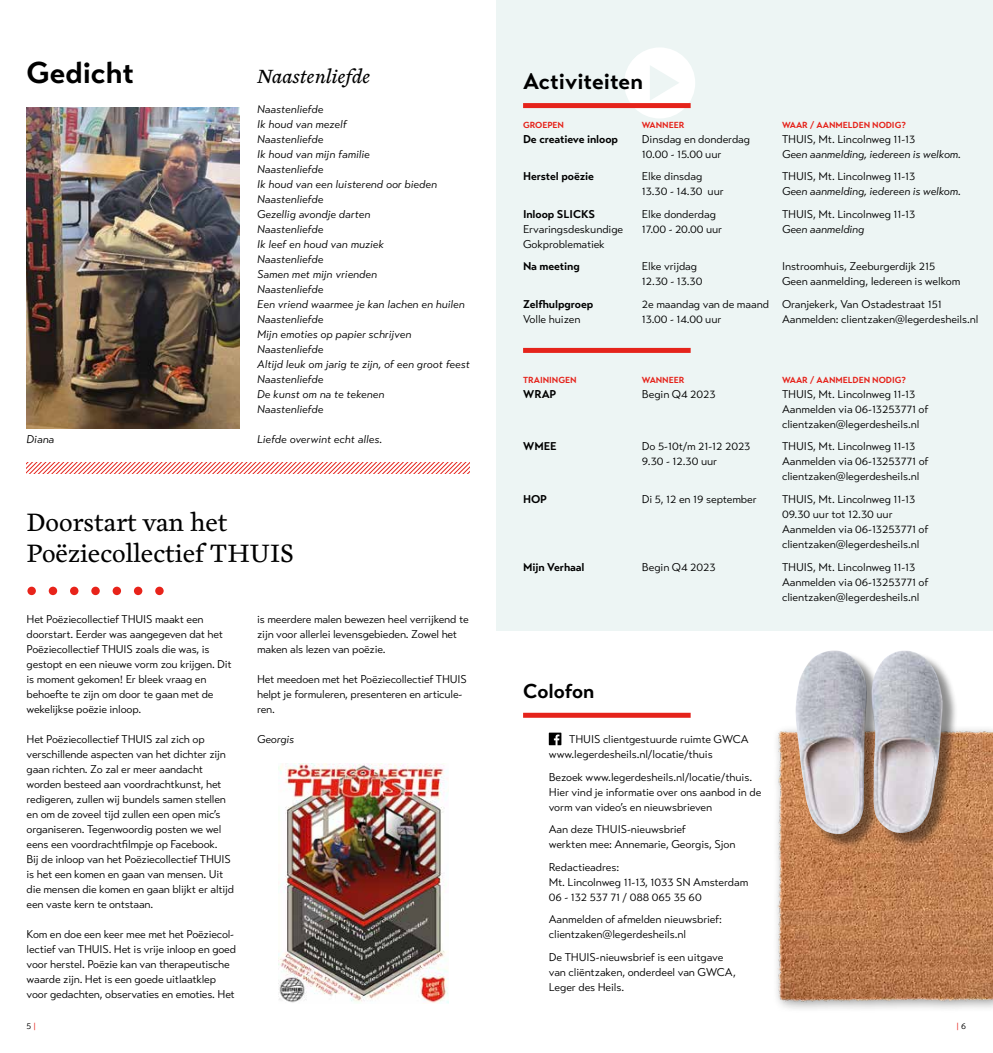
<style>
.page{position:relative;width:993px;height:1053px;background:#fff}
.page>*{position:absolute;margin:0;border:0;box-sizing:border-box;transform-origin:0 0}
.t1{font:700 30px "Transat Text";color:#000}
.t2{font:26.25px/31.5px "Cardea OTCE";color:#000}
.t3{font:700 22.5px "Transat Text";color:#000}
.t4{font:italic 20px "Cardea OTCE";color:#000}
.t5{font:700 20px "Transat Text";letter-spacing:-.005em;color:#000}
.t6{font:11.25px/15px "Transat Text Standard";letter-spacing:-.015em;color:#000}
.t7{font:italic 11.25px/15px "Transat Text Standard";color:#000}
.t8{font:700 11.25px "Transat Text";letter-spacing:-.01em;color:#000}
.t9{font:700 8.75px "Transat Text";letter-spacing:-.005em;color:#e5231b}
.t10{font:8.75px "Transat Text Standard";color:#e5231b}
.t11{font:8.75px "Transat Text Standard";color:#000}
.s1{color:#e5231b}
.s2{color:#000}
</style>
<div class="page">
<img style="left:776px;top:729px;width:216px;height:280px">
<div style="left:797px;top:652px;width:160px;height:197px;background:#000;opacity:.45"></div>
<img style="left:794px;top:650px;width:148px;height:184px">
<div style="left:523px;top:712px;width:167px;height:5px;background:#e5231b"></div>
<div style="left:496px;top:0;width:496px;height:631px;background:#edf5f4"></div>
<div style="left:624px;top:47px;width:71px;height:71px;background:#fff;border-radius:50%"></div>
<svg style="left:650px;top:66px;width:29px;height:34px"></svg>
<div style="left:523px;top:103px;width:167px;height:5px;background:#e5231b"></div>
<div style="left:523px;top:348px;width:167px;height:5px;background:#e5231b"></div>
<svg style="left:27px;top:462px;width:443px;height:11px"></svg>
<svg style="left:548px;top:732px;width:13px;height:13px"></svg>
<img style="left:27px;top:107px;width:212px;height:321px">
<svg style="left:27px;top:586px;width:137px;height:9px"></svg>
<img style="left:278px;top:763px;width:170px;height:240px">
<h1 class="t1" style="left:27px;top:54px;width:109px">Gedicht</h1>
<h3 class="t4" style="left:257px;top:68px;width:115px">Naastenliefde</h3>
<p class="t7" style="left:257px;top:102px;width:214px">Naastenliefde<br>Ik houd van mezelf<br>Naastenliefde<br>Ik houd van mijn familie<br>Naastenliefde<br>Ik houd van een luisterend oor bieden<br>Naastenliefde<br>Gezellig avondje darten<br>Naastenliefde<br>Ik leef en houd van muziek<br>Naastenliefde<br>Samen met mijn vrienden<br>Naastenliefde<br>Een vriend waarmee je kan lachen en huilen<br>Naastenliefde<br>Mijn emoties op papier schrijven<br>Naastenliefde<br>Altijd leuk om jarig te zijn, of een groot feest<br>Naastenliefde<br>De kunst om na te tekenen<br>Naastenliefde</p>
<p class="t7" style="left:257px;top:432px;width:127px">Liefde overwint echt alles.</p>
<p class="t7" style="left:27px;top:432px;width:29px">Diana</p>
<h2 class="t2" style="left:27px;top:508px;width:269px">Doorstart van het<br>Poëziecollectief THUIS</h2>
<p class="t6" style="left:27px;top:612px;width:206px">Het Poëziecollectief THUIS maakt een doorstart. Eerder was aangegeven dat het Poëziecollectief THUIS zoals die was, is gestopt en een nieuwe vorm zou krijgen. Dit is moment gekomen! Er bleek vraag en behoefte te zijn om door te gaan met de wekelijkse poëzie inloop.</p>
<p class="t6" style="left:27px;top:732px;width:209px">Het Poëziecollectief THUIS zal zich op verschillende aspecten van het dichter zijn gaan richten. Zo zal er meer aandacht worden besteed aan voordrachtkunst, het redigeren, zullen wij bundels samen stellen en om de zoveel tijd zullen een open mic’s organiseren. Tegenwoordig posten we wel eens een voordrachtfilmpje op Facebook.<br>Bij de inloop van het Poëziecollectief THUIS is het een komen en gaan van mensen. Uit die mensen die komen en gaan blijkt er altijd een vaste kern te ontstaan.</p>
<p class="t6" style="left:27px;top:927px;width:211px">Kom en doe een keer mee met het Poëziecol&shy;lectief van THUIS. Het is vrije inloop en goed voor herstel. Poëzie kan van therapeutische waarde zijn. Het is een goede uitlaatklep voor gedachten, observaties en emoties. Het</p>
<p class="t11" style="left:27px;top:1020px;width:11px">5 <span class="s1">|</span></p>
<p class="t6" style="left:257px;top:612px;width:213px">is meerdere malen bewezen heel verrijkend te zijn voor allerlei levensgebieden. Zowel het maken als lezen van poëzie.</p>
<p class="t6" style="left:257px;top:672px;width:211px">Het meedoen met het Poëziecollectief THUIS helpt je formuleren, presenteren en articule&shy;ren.</p>
<p class="t7" style="left:257px;top:732px;width:39px">Georgis</p>
<h3 class="t3" style="left:523px;top:67px;width:121px">Activiteiten</h3>
<p class="t9" style="left:523px;top:119px;width:42px">GROEPEN</p>
<p class="t9" style="left:641px;top:119px;width:44px">WANNEER</p>
<p class="t9" style="left:781px;top:119px;width:125px">WAAR / AANMELDEN NODIG?</p>
<p class="t8" style="left:523px;top:132px;width:96px">De creatieve inloop</p>
<p class="t6" style="left:641px;top:131px;width:110px">Dinsdag en donderdag</p>
<p class="t6" style="left:781px;top:131px;width:135px">THUIS, Mt. Lincolnweg 11-13</p>
<p class="t6" style="left:641px;top:146px;width:81px">10.00 - 15.00 uur</p>
<p class="t7" style="left:781px;top:146px;width:180px">Geen aanmelding, iedereen is welkom.</p>
<p class="t8" style="left:523px;top:169px;width:72px">Herstel poëzie</p>
<p class="t6" style="left:641px;top:169px;width:62px">Elke dinsdag</p>
<p class="t6" style="left:781px;top:169px;width:135px">THUIS, Mt. Lincolnweg 11-13</p>
<p class="t6" style="left:641px;top:184px;width:83px">13.30 - 14.30 uur</p>
<p class="t7" style="left:781px;top:184px;width:180px">Geen aanmelding, iedereen is welkom.</p>
<p class="t8" style="left:523px;top:207px;width:73px">Inloop SLICKS</p>
<p class="t6" style="left:641px;top:206px;width:76px">Elke donderdag</p>
<p class="t6" style="left:781px;top:206px;width:135px">THUIS, Mt. Lincolnweg 11-13</p>
<p class="t6" style="left:523px;top:221px;width:102px">Ervaringsdeskundige</p>
<p class="t6" style="left:641px;top:221px;width:82px">17.00 - 20.00 uur</p>
<p class="t7" style="left:781px;top:221px;width:84px">Geen aanmelding</p>
<p class="t6" style="left:523px;top:236px;width:83px">Gokproblematiek</p>
<p class="t8" style="left:523px;top:259px;width:58px">Na meeting</p>
<p class="t6" style="left:641px;top:259px;width:57px">Elke vrijdag</p>
<p class="t6" style="left:781px;top:259px;width:155px">Instroomhuis, Zeeburgerdijk 215</p>
<p class="t6" style="left:641px;top:274px;width:62px">12.30 - 13.30</p>
<p class="t6" style="left:781px;top:274px;width:180px">Geen aanmelding, Iedereen is welkom</p>
<p class="t8" style="left:523px;top:297px;width:72px">Zelfhulpgroep</p>
<p class="t6" style="left:641px;top:296px;width:301px">2e maandag van de maand Oranjekerk, Van Ostadestraat 151</p>
<p class="t6" style="left:523px;top:311px;width:59px">Volle huizen</p>
<p class="t6" style="left:641px;top:311px;width:81px">13.00 - 14.00 uur</p>
<p class="t6" style="left:781px;top:311px;width:198px">Aanmelden: clientzaken@legerdesheils.nl</p>
<p class="t9" style="left:523px;top:374px;width:55px">TRAININGEN</p>
<p class="t9" style="left:641px;top:374px;width:44px">WANNEER</p>
<p class="t9" style="left:781px;top:374px;width:125px">WAAR / AANMELDEN NODIG?</p>
<p class="t8" style="left:523px;top:387px;width:35px">WRAP</p>
<p class="t6" style="left:641px;top:386px;width:75px">Begin Q4 2023</p>
<p class="t6" style="left:781px;top:386px;width:148px">THUIS, Mt. Lincolnweg 11-13<br>Aanmelden via 06-13253771 of clientzaken@legerdesheils.nl</p>
<p class="t8" style="left:523px;top:439px;width:35px">WMEE</p>
<p class="t6" style="left:641px;top:439px;width:110px">Do 5-10t/m 21-12 2023</p>
<p class="t6" style="left:781px;top:439px;width:135px">THUIS, Mt. Lincolnweg 11-13</p>
<p class="t6" style="left:641px;top:454px;width:77px">9.30 - 12.30 uur</p>
<p class="t6" style="left:781px;top:454px;width:148px">Aanmelden via 06-13253771 of clientzaken@legerdesheils.nl</p>
<p class="t8" style="left:523px;top:492px;width:25px">HOP</p>
<p class="t6" style="left:641px;top:491px;width:116px">Di 5, 12 en 19 september</p>
<p class="t6" style="left:781px;top:491px;width:148px">THUIS, Mt. Lincolnweg 11-13<br>09.30 uur tot 12.30 uur<br>Aanmelden via 06-13253771 of clientzaken@legerdesheils.nl</p>
<p class="t8" style="left:523px;top:559px;width:63px">Mijn Verhaal</p>
<p class="t6" style="left:641px;top:559px;width:75px">Begin Q4 2023</p>
<p class="t6" style="left:781px;top:559px;width:148px">THUIS, Mt. Lincolnweg 11-13<br>Aanmelden via 06-13253771 of clientzaken@legerdesheils.nl</p>
<h3 class="t5" style="left:523px;top:678px;width:73px">Colofon</h3>
<p class="t6" style="left:548px;top:732px;width:201px;text-indent:20px">THUIS clientgestuurde ruimte GWCA www.legerdesheils.nl/locatie/thuis</p>
<p class="t6" style="left:548px;top:769px;width:214px">Bezoek www.legerdesheils.nl/locatie/thuis.<br>Hier vind je informatie over ons aanbod in de vorm van video’s en nieuwsbrieven</p>
<p class="t6" style="left:548px;top:822px;width:188px">Aan deze THUIS-nieuwsbrief<br>werkten mee: Annemarie, Georgis, Sjon</p>
<p class="t6" style="left:548px;top:859px;width:201px">Redactieadres:<br>Mt. Lincolnweg 11-13, 1033 SN Amsterdam<br>06 - 132 537 71 / 088 065 35 60</p>
<p class="t6" style="left:548px;top:912px;width:175px">Aanmelden of afmelden nieuwsbrief: clientzaken@legerdesheils.nl</p>
<p class="t6" style="left:548px;top:949px;width:188px">De THUIS-nieuwsbrief is een uitgave van cliëntzaken, onderdeel van GWCA,<br>Leger des Heils.</p>
<p class="t10" style="left:956px;top:1020px;width:11px">| <span class="s2">6</span></p>
</div>
